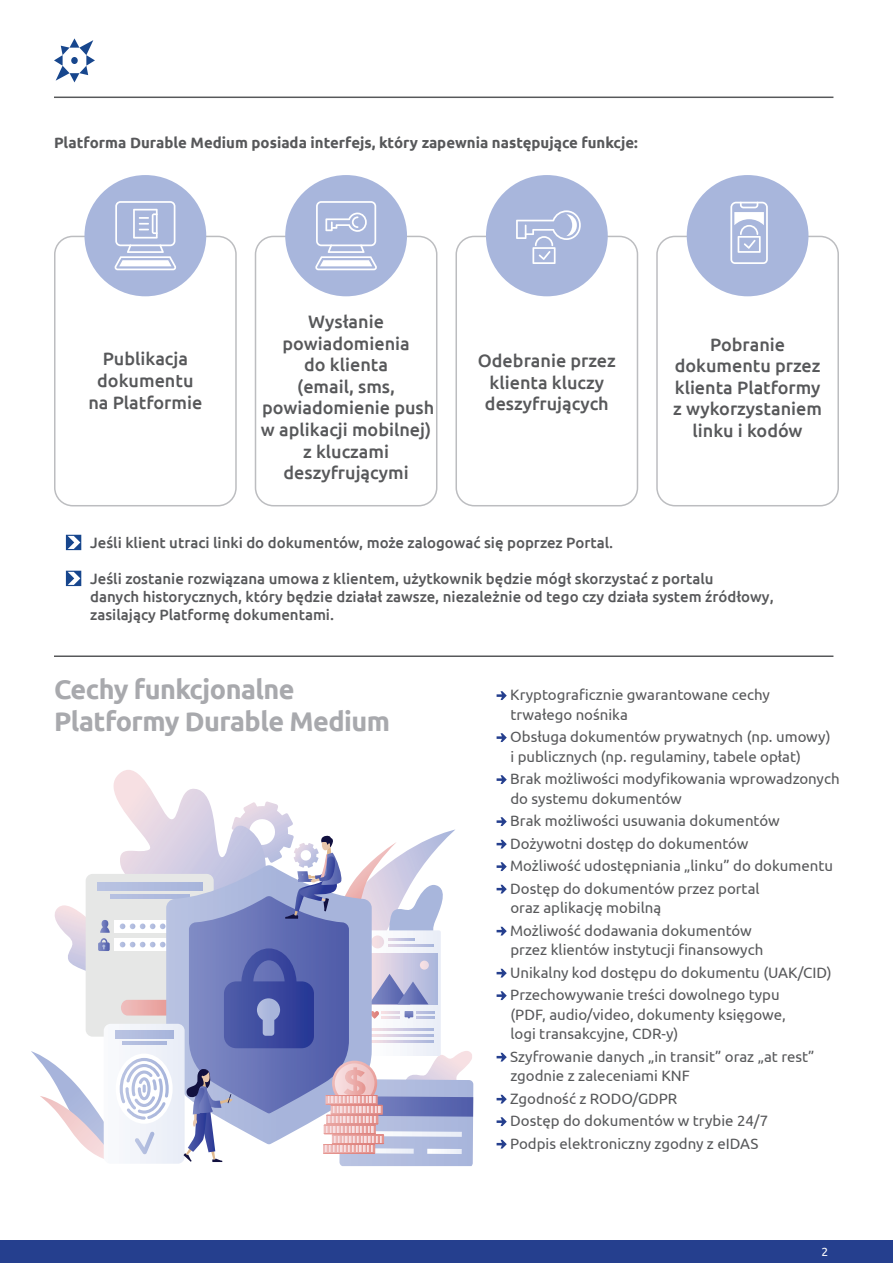
<style>
.page{position:relative;width:893px;height:1263px;background:#fff}
.page>*{position:absolute;margin:0;border:0;box-sizing:border-box;transform-origin:0 0}
.t1{font:700 27px/32.4px "Ubuntu";letter-spacing:-.02em;color:#a8a9ad}
.t2{font:500 18px/21.6px "Ubuntu";color:#57585a;text-align:center}
.t3{font:15px/22.5px "Ubuntu";color:#57585a}
.t4{font:500 15px/18px "Ubuntu";color:#57585a}
.t5{font:700 15px "Ubuntu";color:#57585a}
.t6{font:12px "Ubuntu";color:#fff}
</style>
<div class="page">
<div style="left:0;top:1240px;width:893px;height:23px;background:#253f8e"></div>
<svg style="left:497px;top:691px;width:10px;height:9px"></svg>
<svg style="left:497px;top:733px;width:10px;height:9px"></svg>
<svg style="left:497px;top:775px;width:10px;height:9px"></svg>
<svg style="left:497px;top:817px;width:10px;height:9px"></svg>
<svg style="left:497px;top:840px;width:10px;height:8px"></svg>
<svg style="left:497px;top:862px;width:10px;height:9px"></svg>
<svg style="left:497px;top:885px;width:10px;height:8px"></svg>
<svg style="left:497px;top:927px;width:10px;height:8px"></svg>
<svg style="left:497px;top:969px;width:10px;height:8px"></svg>
<svg style="left:497px;top:991px;width:10px;height:9px"></svg>
<svg style="left:497px;top:1053px;width:10px;height:8px"></svg>
<svg style="left:497px;top:1095px;width:10px;height:8px"></svg>
<svg style="left:497px;top:1117px;width:10px;height:9px"></svg>
<svg style="left:497px;top:1140px;width:10px;height:8px"></svg>
<svg style="left:54px;top:38px;width:41px;height:44px"></svg>
<hr style="left:54px;top:97px;width:779px;height:1px;background:#57585a">
<hr style="left:54px;top:655px;width:779px;height:2px;background:#57585a">
<svg style="left:31px;top:770px;width:442px;height:396px"></svg>
<div style="left:54px;top:236px;width:183px;height:270px;border:2px solid #bcbdc0;border-radius:18px"></div>
<div style="left:255px;top:236px;width:182px;height:270px;border:2px solid #bcbdc0;border-radius:18px"></div>
<div style="left:455px;top:236px;width:183px;height:270px;border:2px solid #bcbdc0;border-radius:18px"></div>
<div style="left:656px;top:236px;width:183px;height:270px;border:2px solid #bcbdc0;border-radius:18px"></div>
<div style="left:84px;top:175px;width:122px;height:121px;background:#a8b6dc;border-radius:61px"></div>
<div style="left:285px;top:175px;width:122px;height:121px;background:#a8b6dc;border-radius:61px"></div>
<div style="left:486px;top:175px;width:122px;height:121px;background:#a8b6dc;border-radius:61px"></div>
<div style="left:687px;top:175px;width:121px;height:121px;background:#a8b6dc;border-radius:61px"></div>
<svg style="left:114px;top:201px;width:62px;height:69px"></svg>
<svg style="left:315px;top:201px;width:62px;height:69px"></svg>
<svg style="left:516px;top:210px;width:65px;height:54px"></svg>
<svg style="left:730px;top:202px;width:38px;height:62px"></svg>
<svg style="left:66px;top:535px;width:15px;height:15px"></svg>
<svg style="left:66px;top:571px;width:15px;height:15px"></svg>
<p class="t5" style="left:54px;top:133px;width:585px">Platforma Durable Medium posiada interfejs, który zapewnia następujące funkcje:</p>
<p class="t2" style="left:88px;top:348px;width:115px">Publikacja dokumentu na Platformie</p>
<p class="t2" style="left:261px;top:310px;width:175px">Wysłanie powiadomienia<br>do klienta<br>(email, sms, powiadomienie push w aplikacji mobilnej) z kluczami deszyfrującymi</p>
<p class="t2" style="left:478px;top:349px;width:140px">Odebranie przez klienta kluczy deszyfrujących</p>
<p class="t2" style="left:673px;top:333px;width:150px">Pobranie dokumentu przez klienta Platformy z wykorzystaniem linku i kodów</p>
<p class="t4" style="left:90px;top:533px;width:524px">Jeśli klient utraci linki do dokumentów, może zalogować się poprzez Portal.</p>
<p class="t4" style="left:90px;top:569px;width:685px">Jeśli zostanie rozwiązana umowa z klientem, użytkownik będzie mógł skorzystać z portalu<br>danych historycznych, który będzie działał zawsze, niezależnie od tego czy działa system źródłowy, zasilający Platformę dokumentami.</p>
<h1 class="t1" style="left:54px;top:673px;width:338px">Cechy funkcjonalne<br>Platformy Durable Medium</h1>
<p class="t3" style="left:510px;top:684px;width:261px;line-height:19.5px">Kryptograficznie gwarantowane cechy trwałego nośnika</p>
<p class="t3" style="left:510px;top:726px;width:322px;line-height:19.5px">Obsługa dokumentów prywatnych (np. umowy) i publicznych (np. regulaminy, tabele opłat)</p>
<p class="t3" style="left:510px;top:768px;width:331px;line-height:19.5px">Brak możliwości modyfikowania wprowadzonych do systemu dokumentów</p>
<p class="t3" style="left:510px;top:809px;width:324px">Brak możliwości usuwania dokumentów Dożywotni dostęp do dokumentów<br>Możliwość udostępniania „linku” do dokumentu Dostęp do dokumentów przez portal</p>
<p class="t3" style="left:510px;top:896px;width:243px">oraz aplikację mobilną<br>Możliwość dodawania dokumentów</p>
<p class="t3" style="left:510px;top:938px;width:323px">przez klientów instytucji finansowych<br>Unikalny kod dostępu do dokumentu (UAK/CID)<br>Przechowywanie treści dowolnego typu</p>
<p class="t3" style="left:510px;top:1004px;width:277px;line-height:19.5px">(PDF, audio/video, dokumenty księgowe, logi transakcyjne, CDR-y)</p>
<p class="t3" style="left:510px;top:1046px;width:306px;line-height:19.5px">Szyfrowanie danych „in transit” oraz „at rest” zgodnie z zaleceniami KNF</p>
<p class="t3" style="left:510px;top:1086px;width:259px">Zgodność z RODO/GDPR<br>Dostęp do dokumentów w trybie 24/7<br>Podpis elektroniczny zgodny z eIDAS</p>
<p class="t6" style="left:821px;top:1245px;width:8px">2</p>
</div>
